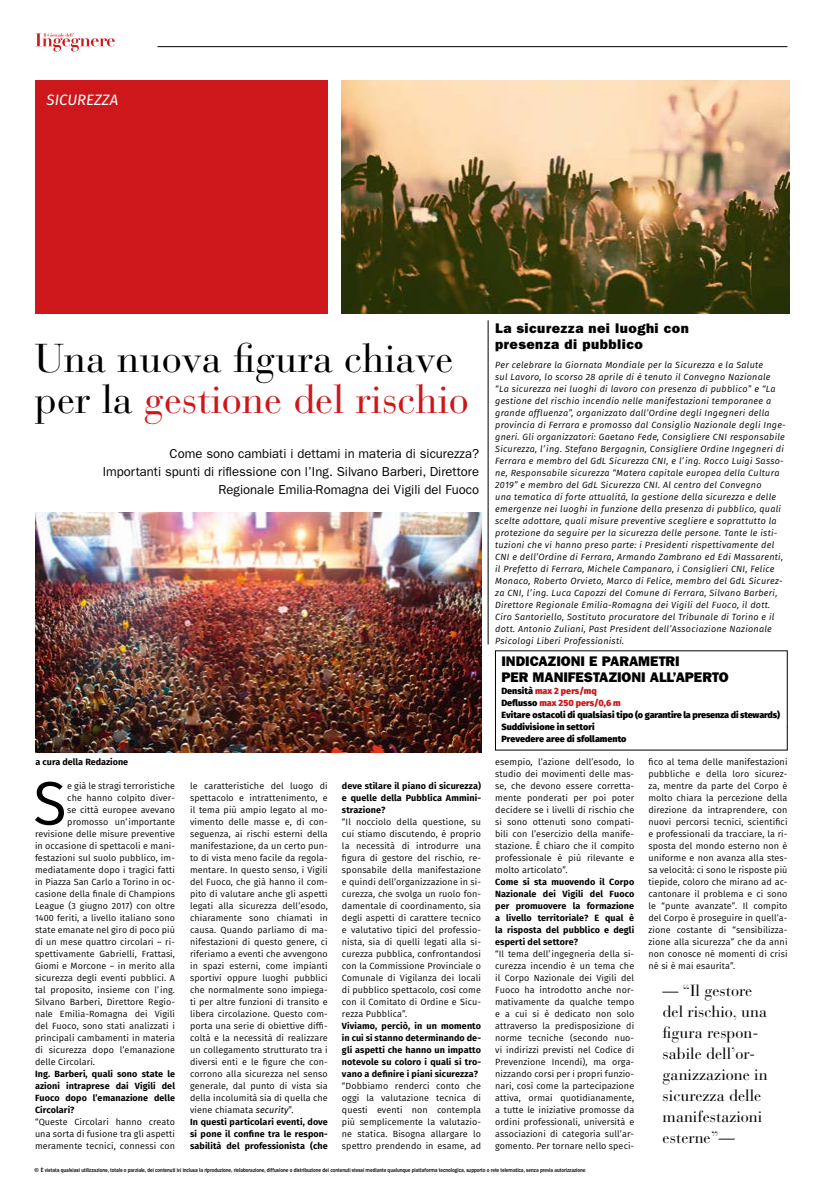
<style>
.page{position:relative;width:823px;height:1191px;background:#fff}
.page>*{position:absolute;margin:0;border:0;box-sizing:border-box;transform-origin:0 0}
.t1{font:61.3px "Fira Sans";color:#000}
.t2{font:40px/41px "Bauer Bodoni Std";color:#000}
.t3{font:16px/21px "Bauer Bodoni Std";color:#000}
.t4{font:italic 15px "Fira Sans";color:#fff}
.t5{font:14px/16px "ITC Franklin Gothic Std Hvy";letter-spacing:.01em;color:#000}
.t6{font:14px/16px "ITC Franklin Gothic Std Hvy";letter-spacing:.03em;color:#000}
.t7{font:13px/18px "ITC Franklin Gothic Std";color:#000;text-align:right}
.t8{font:9px/12px "Fira Sans";letter-spacing:.01em;color:#000;text-align:justify}
.t9{font:italic 9px/12px "Fira Sans";letter-spacing:.03em;color:#000}
.t10{font:700 9px/12px "Fira Sans";letter-spacing:.01em;color:#000;text-align:justify}
.t11{font:800 9px/12px "Fira Sans";color:#000}
.t12{font:500 6px "Franklin Gothic";letter-spacing:-.01em;color:#000}
.s1{color:#cd171a}
.s2{font-style:italic}
.s3{font-weight:700}
</style>
<div class="page">
<hr style="left:157px;top:46px;width:630px;height:1px;background:#000">
<svg style="left:35px;top:33px;width:80px;height:19px"></svg>
<div style="left:35px;top:80px;width:292px;height:234px;background:#cd171a"></div>
<img style="left:342px;top:80px;width:447px;height:234px">
<hr style="left:487px;top:320px;width:1px;height:324px;background:#000">
<img style="left:35px;top:512px;width:445px;height:240px">
<h3 class="t4" style="left:47px;top:89px;width:73px">SICUREZZA</h3>
<h2 class="t2" style="left:35px;top:338px;width:435px">Una nuova figura chiave per la <span class="s1">gestione del rischio</span></h2>
<h3 class="t7" style="left:103px;top:445px;width:377px">Come sono cambiati i dettami in materia di sicurezza?<br>Importanti spunti di riflessione con l’Ing. Silvano Barberi, Direttore<br>Regionale Emilia-Romagna dei Vigili del Fuoco</h3>
<p class="t10" style="left:35px;top:754px;width:94px">a cura della Redazione</p>
<h1 class="t1" style="left:33px;top:757px;width:35px">S</h1>
<p class="t8" style="left:67px;top:779px;width:109px">e già le stragi terroristiche</p>
<p class="t8" style="left:67px;top:791px;width:109px">che hanno colpito diver-</p>
<p class="t8" style="left:67px;top:803px;width:109px">se città europee avevano</p>
<p class="t8" style="left:67px;top:815px;width:109px">promosso un’importante</p>
<p class="t8" style="left:35px;top:827px;width:141px">revisione delle misure preventive</p>
<p class="t8" style="left:35px;top:839px;width:141px">in occasione di spettacoli e mani-</p>
<p class="t8" style="left:35px;top:851px;width:141px">festazioni sul suolo pubblico, im-</p>
<p class="t8" style="left:35px;top:863px;width:141px">mediatamente dopo i tragici fatti</p>
<p class="t8" style="left:35px;top:875px;width:141px">in Piazza San Carlo a Torino in oc-</p>
<p class="t8" style="left:35px;top:887px;width:141px">casione della finale di Champions</p>
<p class="t8" style="left:35px;top:899px;width:141px">League (3 giugno 2017) con oltre</p>
<p class="t8" style="left:35px;top:911px;width:141px">1400 feriti, a livello italiano sono</p>
<p class="t8" style="left:35px;top:923px;width:141px">state emanate nel giro di poco più</p>
<p class="t8" style="left:35px;top:935px;width:141px">di un mese quattro circolari – ri-</p>
<p class="t8" style="left:35px;top:947px;width:141px">spettivamente Gabrielli, Frattasi,</p>
<p class="t8" style="left:35px;top:959px;width:141px">Giomi e Morcone – in merito alla</p>
<p class="t8" style="left:35px;top:971px;width:141px">sicurezza degli eventi pubblici. A</p>
<p class="t8" style="left:35px;top:983px;width:141px">tal proposito, insieme con l’ing.</p>
<p class="t8" style="left:35px;top:995px;width:141px">Silvano Barberi, Direttore Regio-</p>
<p class="t8" style="left:35px;top:1007px;width:141px">nale Emilia-Romagna dei Vigili</p>
<p class="t8" style="left:35px;top:1019px;width:141px">del Fuoco, sono stati analizzati i</p>
<p class="t8" style="left:35px;top:1031px;width:141px">principali cambamenti in materia</p>
<p class="t8" style="left:35px;top:1043px;width:141px">di sicurezza dopo l’emanazione</p>
<p class="t8" style="left:35px;top:1055px;width:61px">delle Circolari.</p>
<p class="t10" style="left:35px;top:1066px;width:141px">Ing. Barberi, quali sono state le azioni intraprese dai Vigili del Fuoco dopo l’emanazione delle Circolari?</p>
<p class="t8" style="left:35px;top:1115px;width:141px">“Queste Circolari hanno creato una sorta di fusione tra gli aspetti meramente tecnici, connessi con</p>
<p class="t8" style="left:190px;top:779px;width:139px;text-align:left">le caratteristiche del luogo di spettacolo e intrattenimento, e il tema più ampio legato al mo&shy;vimento delle masse e, di con&shy;seguenza, ai rischi esterni della manifestazione, da un certo pun&shy;to di vista meno facile da regola&shy;mentare. In questo senso, i Vigili del Fuoco, che già hanno il com&shy;pito di valutare anche gli aspetti legati alla sicurezza dell’esodo, chiaramente sono chiamati in causa. Quando parliamo di ma&shy;nifestazioni di questo genere, ci riferiamo a eventi che avvengono in spazi esterni, come impianti sportivi oppure luoghi pubblici che normalmente sono impiega&shy;ti per altre funzioni di transito e libera circolazione. Questo com&shy;porta una serie di obiettive diffi&shy;coltà e la necessità di realizzare un collegamento strutturato tra i diversi enti e le figure che con&shy;corrono alla sicurezza nel senso generale, dal punto di vista sia della incolumità sia di quella che viene chiamata <span class="s2">security</span>”.<br><span class="s3">In questi particolari eventi, dove si pone il confine tra le respon&shy;sabilità del professionista (che</span></p>
<p class="t10" style="left:342px;top:778px;width:140px">deve stilare il piano di sicurezza) e quelle della Pubblica Ammini&shy;strazione?</p>
<p class="t8" style="left:342px;top:815px;width:140px">“Il nocciolo della questione, su cui stiamo discutendo, è proprio la necessità di introdurre una figura di gestore del rischio, re&shy;sponsabile della manifestazione e quindi dell’organizzazione in si&shy;curezza, che svolga un ruolo fon&shy;damentale di coordinamento, sia degli aspetti di carattere tecnico e valutativo tipici del professio&shy;nista, sia di quelli legati alla si&shy;curezza pubblica, confrontandosi con la Commissione Provinciale o Comunale di Vigilanza dei locali di pubblico spettacolo, così come con il Comitato di Ordine e Sicu&shy;rezza Pubblica”.</p>
<p class="t10" style="left:342px;top:1018px;width:140px">Viviamo, perciò, in un momento in cui si stanno determinando de&shy;gli aspetti che hanno un impatto notevole su coloro i quali si tro&shy;vano a definire i piani sicurezza?</p>
<p class="t8" style="left:342px;top:1079px;width:140px">“Dobbiamo renderci conto che oggi la valutazione tecnica di questi eventi non contempla più semplicemente la valutazio&shy;ne statica. Bisogna allargare lo spettro prendendo in esame, ad</p>
<h3 class="t6" style="left:495px;top:320px;width:195px">La sicurezza nei luoghi con presenza di pubblico</h3>
<p class="t9" style="left:495px;top:359px;width:292px">Per celebrare la Giornata Mondiale per la Sicurezza e la Salute<br>sul Lavoro, lo scorso 28 aprile di è tenuto il Convegno Nazionale “La sicurezza nei luoghi di lavoro con presenza di pubblico” e “La gestione del rischio incendio nelle manifestazioni temporanee a grande affluenza”, organizzato dall’Ordine degli Ingegneri della provincia di Ferrara e promosso dal Consiglio Nazionale degli Inge&shy;gneri. Gli organizzatori: Gaetano Fede, Consigliere CNI responsabile Sicurezza, l’ing. Stefano Bergagnin, Consigliere Ordine Ingegneri di Ferrara e membro del GdL Sicurezza CNI, e l’ing. Rocco Luigi Sasso&shy;ne, Responsabile sicurezza “Matera capitale europea della Cultura 2019” e membro del GdL Sicurezza CNI. Al centro del Convegno<br>una tematica di forte attualità, la gestione della sicurezza e delle emergenze nei luoghi in funzione della presenza di pubblico, quali scelte adottare, quali misure preventive scegliere e soprattutto la protezione da seguire per la sicurezza delle persone. Tante le isti&shy;tuzioni che vi hanno preso parte: i Presidenti rispettivamente del CNI e dell’Ordine di Ferrara, Armando Zambrano ed Edi Massarenti, il Prefetto di Ferrara, Michele Campanaro, i Consiglieri CNI, Felice Monaco, Roberto Orvieto, Marco di Felice, membro del GdL Sicurez&shy;za CNI, l’ing. Luca Capozzi del Comune di Ferrara, Silvano Barberi, Direttore Regionale Emilia-Romagna dei Vigili del Fuoco, il dott.<br>Ciro Santoriello, Sostituto procuratore del Tribunale di Torino e il dott. Antonio Zuliani, Past President dell’Associazione Nazionale Psicologi Liberi Professionisti.</p>
<h3 class="t5" style="left:501px;top:653px;width:229px">INDICAZIONI E PARAMETRI<br>PER MANIFESTAZIONI ALL’APERTO</h3>
<p class="t11" style="left:501px;top:684px;width:280px">Densità <span class="s1">max 2 pers/mq<br></span>Deflusso <span class="s1">max 250 pers/0,6 m<br></span>Evitare ostacoli di qualsiasi tipo (o garantire la presenza di stewards)<br>Suddivisione in settori<br>Prevedere aree di sfollamento</p>
<p class="t8" style="left:495px;top:755px;width:140px">esempio, l’azione dell’esodo, lo studio dei movimenti delle mas&shy;se, che devono essere corretta&shy;mente ponderati per poi poter decidere se i livelli di rischio che si sono ottenuti sono compati&shy;bili con l’esercizio della manife&shy;stazione. È chiaro che il compito professionale è più rilevante e molto articolato”.</p>
<p class="t10" style="left:495px;top:874px;width:140px">Come si sta muovendo il Corpo Nazionale dei Vigili del Fuoco per promuovere la formazione a livello territoriale? E qual è la risposta del pubblico e degli esperti del settore?</p>
<p class="t8" style="left:495px;top:947px;width:140px">“Il tema dell’ingegneria della si&shy;curezza incendio è un tema che il Corpo Nazionale dei Vigili del Fuoco ha introdotto anche nor&shy;mativamente da qualche tempo e a cui si è dedicato non solo attraverso la predisposizione di norme tecniche (secondo nuo&shy;vi indirizzi previsti nel Codice di Prevenzione Incendi), ma orga&shy;nizzando corsi per i propri funzio&shy;nari, così come la partecipazione attiva, ormai quotidianamente, a tutte le iniziative promosse da ordini professionali, università e associazioni di categoria sull’ar&shy;gomento. Per tornare nello speci-</p>
<p class="t8" style="left:648px;top:755px;width:140px">fico al tema delle manifestazioni pubbliche e della loro sicurez&shy;za, mentre da parte del Corpo è molto chiara la percezione della direzione da intraprendere, con nuovi percorsi tecnici, scientifici e professionali da tracciare, la ri&shy;sposta del mondo esterno non è uniforme e non avanza alla stes&shy;sa velocità: ci sono le risposte più tiepide, coloro che mirano ad ac&shy;cantonare il problema e ci sono le “punte avanzate”. Il compito del Corpo è proseguire in quell’a&shy;zione costante di “sensibilizza&shy;zione alla sicurezza” che da anni non conosce né momenti di crisi né si è mai esaurita”.</p>
<h3 class="t3" style="left:662px;top:980px;width:106px">— “Il gestore del rischio, una figura respon&shy;sabile dell’or&shy;ganizzazione in sicurezza delle manifestazioni esterne”—</h3>
<p class="t12" style="left:35px;top:1166px;width:552px">© È vietata qualsiasi utilizzazione, totale o parziale, dei contenuti ivi inclusa la riproduzione, rielaborazione, diffusione o distribuzione dei contenuti stessi mediante qualunque piattaforma tecnologica, supporto o rete telematica, senza previa autorizzazione</p>
</div>
